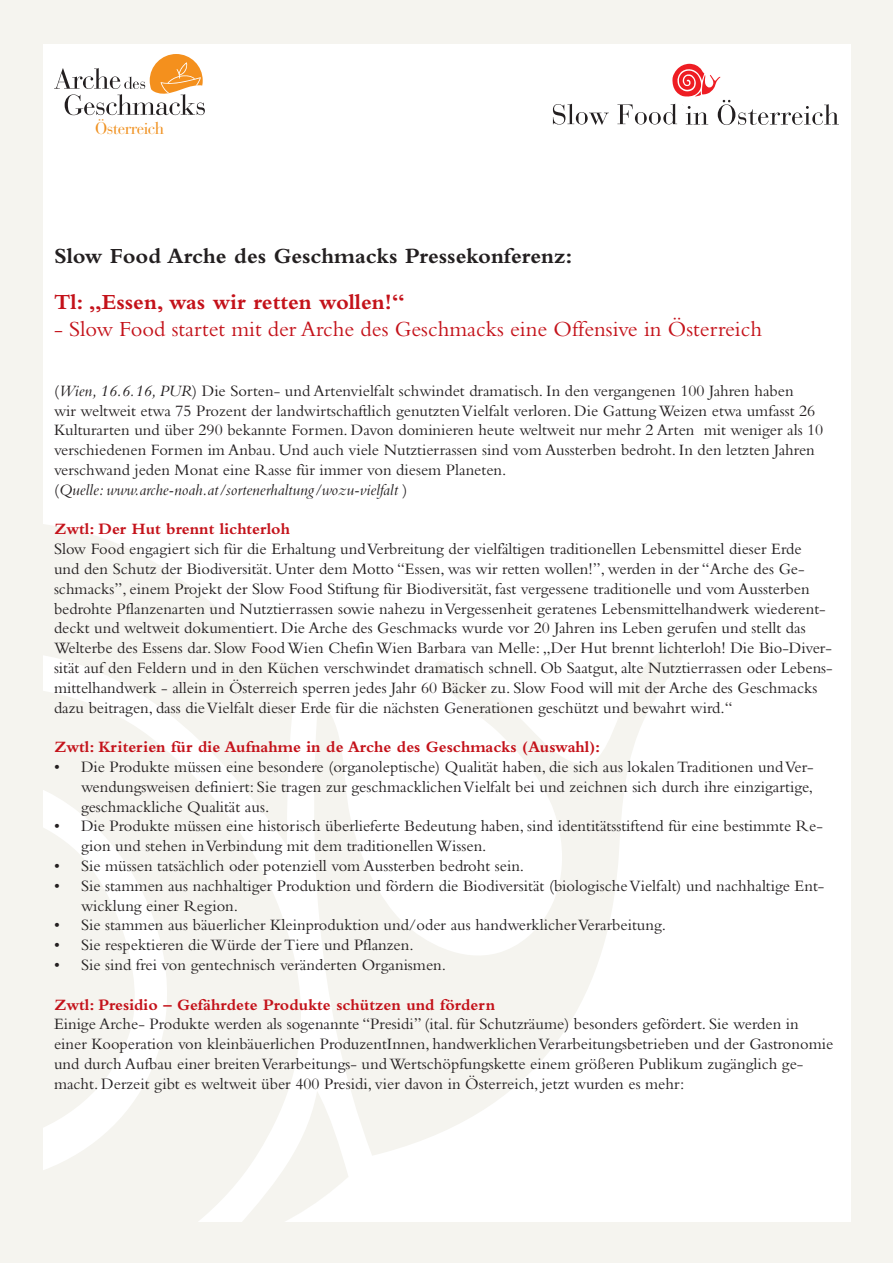
<style>
.page{position:relative;width:893px;height:1263px;background:#f5f4ef}
.page>*{position:absolute;margin:0;border:0;box-sizing:border-box;transform-origin:0 0}
.t1{font:22.5px "Bembo";color:#c4121a}
.t2{font:700 22.5px "Bembo";color:#231f20}
.t3{font:700 22.5px "Bembo";color:#c4121a}
.t4{font:16.8px "Bauer Bodoni Std";letter-spacing:-.03em;color:#f09120}
.t5{font:16.5px/19.8px "Bembo";color:#231f20}
.t6{font:700 16.5px "Bembo";color:#c4121a}
.s1{font-style:italic}
</style>
<div class="page">
<div style="left:43px;top:44px;width:808px;height:1178px;background:#fff"></div>
<svg style="left:43px;top:524px;width:640px;height:698px"></svg>
<svg style="left:221px;top:1091px;width:127px;height:131px"></svg>
<svg style="left:553px;top:104px;width:56px;height:21px"></svg>
<svg style="left:617px;top:64px;width:222px;height:61px"></svg>
<svg style="left:54px;top:54px;width:151px;height:61px"></svg>
<p class="t4" style="left:95px;top:118px;width:71px">Österreich</p>
<h1 class="t2" style="left:54px;top:243px;width:520px">Slow Food Arche des Geschmacks Pressekonferenz:</h1>
<h1 class="t3" style="left:54px;top:290px;width:352px">Tl: „Essen, was wir retten wollen!“</h1>
<h1 class="t1" style="left:54px;top:316px;width:710px">- Slow Food startet mit der Arche des Geschmacks eine Offensive in Österreich</h1>
<p class="t5" style="left:54px;top:380px;width:771px">(<span class="s1">Wien, 16.6.16, PUR</span>) Die Sorten- und Artenvielfalt schwindet dramatisch. In den vergangenen 100 Jahren haben<br>wir weltweit etwa 75 Prozent der landwirtschaftlich genutzten Vielfalt verloren. Die Gattung Weizen etwa umfasst 26<br>Kulturarten und über 290 bekannte Formen. Davon dominieren heute weltweit nur mehr 2 Arten mit weniger als 10 verschiedenen Formen im Anbau. Und auch viele Nutztierrassen sind vom Aussterben bedroht. In den letzten Jahren verschwand jeden Monat eine Rasse für immer von diesem Planeten.<br>(<span class="s1">Quelle: www.arche-noah.at/sortenerhaltung/wozu-vielfalt</span> )</p>
<p class="t6" style="left:54px;top:520px;width:237px">Zwtl: Der Hut brennt lichterloh</p>
<p class="t5" style="left:54px;top:539px;width:780px">Slow Food engagiert sich für die Erhaltung und Verbreitung der vielfältigen traditionellen Lebensmittel dieser Erde<br>und den Schutz der Biodiversität. Unter dem Motto “Essen, was wir retten wollen!”, werden in der “Arche des Ge&shy;schmacks”, einem Projekt der Slow Food Stiftung für Biodiversität, fast vergessene traditionelle und vom Aussterben bedrohte Pflanzenarten und Nutztierrassen sowie nahezu in Vergessenheit geratenes Lebensmittelhandwerk wiederent&shy;deckt und weltweit dokumentiert. Die Arche des Geschmacks wurde vor 20 Jahren ins Leben gerufen und stellt das Welterbe des Essens dar. Slow Food Wien Chefin Wien Barbara van Melle: „Der Hut brennt lichterloh! Die Bio-Diver&shy;sität auf den Feldern und in den Küchen verschwindet dramatisch schnell. Ob Saatgut, alte Nutztierrassen oder Lebens&shy;mittelhandwerk - allein in Österreich sperren jedes Jahr 60 Bäcker zu. Slow Food will mit der Arche des Geschmacks dazu beitragen, dass die Vielfalt dieser Erde für die nächsten Generationen geschützt und bewahrt wird.“</p>
<p class="t6" style="left:54px;top:738px;width:548px">Zwtl: Kriterien für die Aufnahme in de Arche des Geschmacks (Auswahl):</p>
<p class="t5" style="left:81px;top:757px;width:734px;text-align:justify;text-indent:-27px">• Die Produkte müssen eine besondere (organoleptische) Qualität haben, die sich aus lokalen Traditionen und Ver&shy;wendungsweisen definiert: Sie tragen zur geschmacklichen Vielfalt bei und zeichnen sich durch ihre einzigartige, geschmackliche Qualität aus.</p>
<p class="t5" style="left:81px;top:816px;width:743px;text-indent:-27px">• Die Produkte müssen eine historisch überlieferte Bedeutung haben, sind identitätsstiftend für eine bestimmte Re&shy;gion und stehen in Verbindung mit dem traditionellen Wissen.</p>
<p class="t5" style="left:54px;top:856px;width:472px">• Sie müssen tatsächlich oder potenziell vom Aussterben bedroht sein.</p>
<p class="t5" style="left:81px;top:875px;width:745px;text-indent:-27px">• Sie stammen aus nachhaltiger Produktion und fördern die Biodiversität (biologische Vielfalt) und nachhaltige Ent&shy;wicklung einer Region.</p>
<p class="t5" style="left:54px;top:915px;width:613px">• Sie stammen aus bäuerlicher Kleinproduktion und/oder aus handwerklicher Verarbeitung.</p>
<p class="t5" style="left:54px;top:935px;width:361px">• Sie respektieren die Würde der Tiere und Pflanzen.</p>
<p class="t5" style="left:54px;top:955px;width:394px">• Sie sind frei von gentechnisch veränderten Organismen.</p>
<p class="t6" style="left:54px;top:995px;width:443px">Zwtl: Presidio – Gefährdete Produkte schützen und fördern</p>
<p class="t5" style="left:54px;top:1014px;width:781px">Einige Arche- Produkte werden als sogenannte “Presidi” (ital. für Schutzräume) besonders gefördert. Sie werden in einer Kooperation von kleinbäuerlichen ProduzentInnen, handwerklichen Verarbeitungsbetrieben und der Gastronomie und durch Aufbau einer breiten Verarbeitungs- und Wertschöpfungskette einem größeren Publikum zugänglich ge&shy;macht. Derzeit gibt es weltweit über 400 Presidi, vier davon in Österreich, jetzt wurden es mehr:</p>
</div>
